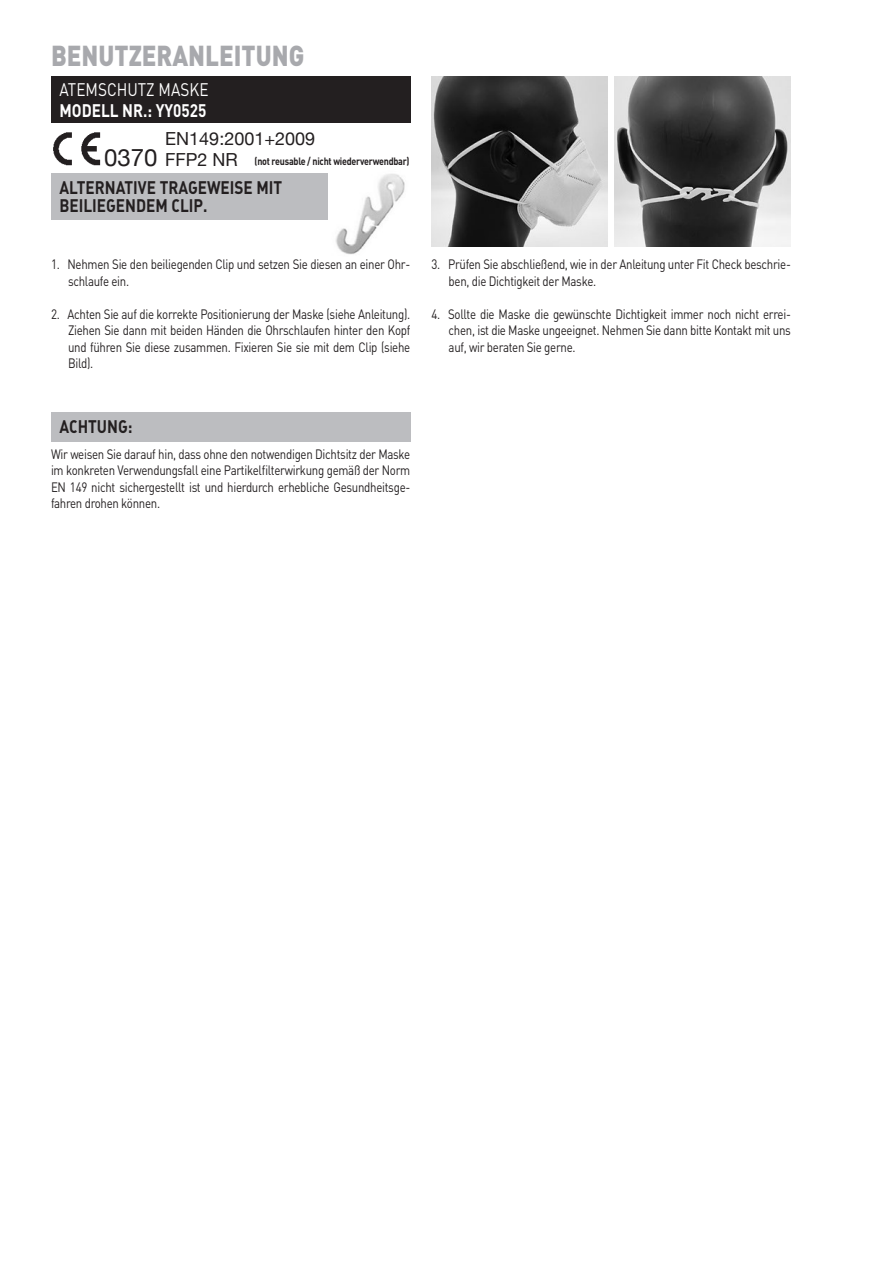
<style>
.page{position:relative;width:893px;height:1263px;background:#fff}
.page>*{position:absolute;margin:0;border:0;box-sizing:border-box;transform-origin:0 0}
.t1{font:900 28.5px "DIN";color:#a8a9ad;scale:.85 1}
.t2{font:24px "Helvetica Neue";color:#231f20}
.t3{font:700 18px/18px "DIN";color:#231f20;scale:.85 1}
.t4{font:18px/21px "Helvetica Neue";color:#231f20}
.t5{font:700 18px "DIN";color:#fff;scale:.85 1}
.t6{font:18px "DIN";color:#fff;scale:.85 1}
.t7{font:13.5px/16.5px "DIN";letter-spacing:-.025em;color:#231f20;text-align:justify;scale:.85 1}
.t8{font:700 10.5px "DIN";letter-spacing:-.025em;color:#231f20;scale:.85 1}
</style>
<div class="page">
<div style="left:51px;top:412px;width:359px;height:30px;background:#bcbdc0"></div>
<div style="left:51px;top:77px;width:359px;height:46px;background:#231f20"></div>
<div style="left:51px;top:173px;width:276px;height:47px;background:#bcbdc0"></div>
<img style="left:53px;top:132px;width:48px;height:34px">
<img style="left:335px;top:174px;width:70px;height:81px">
<img style="left:432px;top:77px;width:176px;height:170px">
<img style="left:615px;top:77px;width:176px;height:170px">
<h1 class="t1" style="left:51px;top:37px;width:300px">BENUTZERANLEITUNG</h1>
<h3 class="t6" style="left:60px;top:78px;width:177px">ATEMSCHUTZ MASKE</h3>
<h3 class="t5" style="left:60px;top:99px;width:174px">MODELL NR.: YY0525</h3>
<h3 class="t4" style="left:165px;top:129px;width:151px">EN149:2001+2009<br>FFP2 NR</h3>
<h2 class="t2" style="left:104px;top:140px;width:55px">0370</h2>
<p class="t8" style="left:255px;top:154px;width:184px">(not reusable / nicht wiederverwendbar)</p>
<h3 class="t3" style="left:60px;top:178px;width:263px">ALTERNATIVE TRAGEWEISE MIT<br>BEILIEGENDEM CLIP.</h3>
<p class="t7" style="left:68px;top:256px;width:404px;text-indent:-17px">1. Nehmen Sie den beiliegenden Clip und setzen Sie diesen an einer Ohr&shy;schlaufe ein.</p>
<p class="t7" style="left:68px;top:305px;width:404px;text-indent:-17px">2. Achten Sie auf die korrekte Positionierung der Maske (siehe Anleitung).<br>Ziehen Sie dann mit beiden Händen die Ohrschlaufen hinter den Kopf und führen Sie diese zusammen. Fixieren Sie sie mit dem Clip (siehe Bild).</p>
<h3 class="t3" style="left:60px;top:417px;width:87px">ACHTUNG:</h3>
<p class="t7" style="left:51px;top:445px;width:424px">Wir weisen Sie darauf hin, dass ohne den notwendigen Dichtsitz der Maske im konkreten Verwendungsfall eine Partikelfilterwirkung gemäß der Norm EN 149 nicht sichergestellt ist und hierdurch erhebliche Gesundheitsge&shy;fahren drohen können.</p>
<p class="t7" style="left:449px;top:256px;width:404px;text-indent:-17px">3. Prüfen Sie abschließend, wie in der Anleitung unter Fit Check beschrie&shy;ben, die Dichtigkeit der Maske.</p>
<p class="t7" style="left:449px;top:305px;width:404px;text-indent:-17px">4. Sollte die Maske die gewünschte Dichtigkeit immer noch nicht errei&shy;chen, ist die Maske ungeeignet. Nehmen Sie dann bitte Kontakt mit uns auf, wir beraten Sie gerne.</p>
</div>
